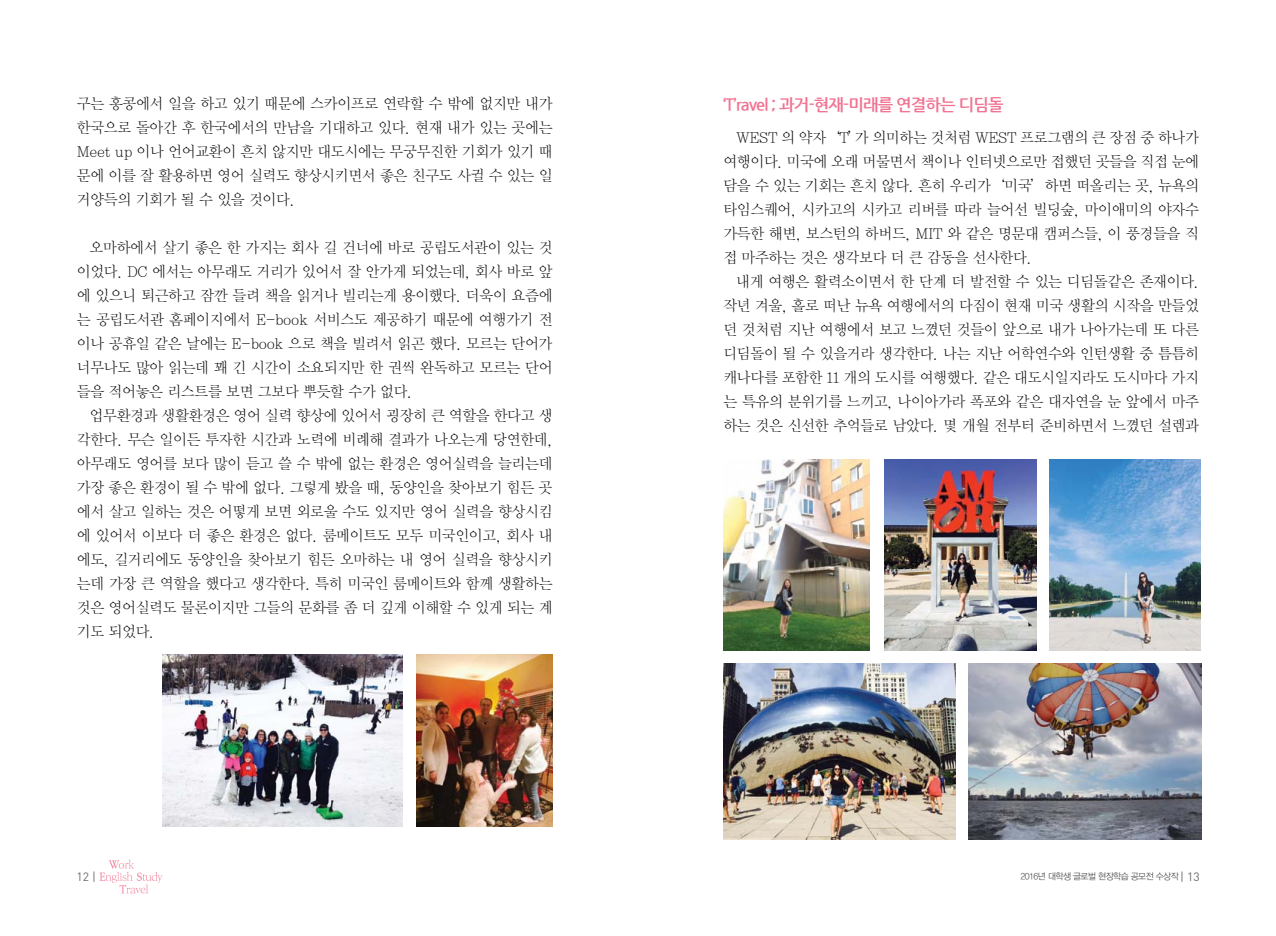
<style>
.page{position:relative;width:1276px;height:936px;background:#fff}
.page>*{position:absolute;margin:0;border:0;box-sizing:border-box;transform-origin:0 0}
.t1{font:700 16.5px "Nanum Gothic";letter-spacing:-.05em;color:#f27292}
.t2{font:15px/24px "Y Mj O11";letter-spacing:-.07em;color:#000;text-align:justify}
.t3{font:12px "DIN";color:#6d6e71}
.t4{font:9px "YDIYGO320";letter-spacing:-.06em;color:#58595b}
.s1{font-family:"DIN";font-size:12px;color:#6d6e71}
</style>
<div class="page">
<svg style="left:99px;top:859px;width:64px;height:34px"></svg>
<img style="left:163px;top:654px;width:239px;height:172px">
<img style="left:417px;top:654px;width:136px;height:172px">
<img style="left:723px;top:663px;width:232px;height:176px">
<img style="left:968px;top:663px;width:233px;height:176px">
<img style="left:723px;top:459px;width:146px;height:192px">
<img style="left:885px;top:459px;width:151px;height:192px">
<img style="left:1049px;top:459px;width:151px;height:192px">
<p class="t2" style="left:77px;top:91px;width:478px">구는 홍콩에서 일을 하고 있기 때문에 스카이프로 연락할 수 밖에 없지만 내가 한국으로 돌아간 후 한국에서의 만남을 기대하고 있다. 현재 내가 있는 곳에는 Meet up 이나 언어교환이 흔치 않지만 대도시에는 무궁무진한 기회가 있기 때 문에 이를 잘 활용하면 영어 실력도 향상시키면서 좋은 친구도 사귈 수 있는 일 거양득의 기회가 될 수 있을 것이다.</p>
<p class="t2" style="left:77px;top:235px;width:478px;text-indent:13px">오마하에서 살기 좋은 한 가지는 회사 길 건너에 바로 공립도서관이 있는 것 이었다. DC 에서는 아무래도 거리가 있어서 잘 안가게 되었는데, 회사 바로 앞 에 있으니 퇴근하고 잠깐 들려 책을 읽거나 빌리는게 용이했다. 더욱이 요즘에 는 공립도서관 홈페이지에서 E-book 서비스도 제공하기 때문에 여행가기 전 이나 공휴일 같은 날에는 E-book 으로 책을 빌려서 읽곤 했다. 모르는 단어가 너무나도 많아 읽는데 꽤 긴 시간이 소요되지만 한 권씩 완독하고 모르는 단어 들을 적어놓은 리스트를 보면 그보다 뿌듯할 수가 없다.</p>
<p class="t2" style="left:77px;top:403px;width:478px;text-indent:13px">업무환경과 생활환경은 영어 실력 향상에 있어서 굉장히 큰 역할을 한다고 생 각한다. 무슨 일이든 투자한 시간과 노력에 비례해 결과가 나오는게 당연한데, 아무래도 영어를 보다 많이 듣고 쓸 수 밖에 없는 환경은 영어실력을 늘리는데 가장 좋은 환경이 될 수 밖에 없다. 그렇게 봤을 때, 동양인을 찾아보기 힘든 곳 에서 살고 일하는 것은 어떻게 보면 외로울 수도 있지만 영어 실력을 향상시킴 에 있어서 이보다 더 좋은 환경은 없다. 룸메이트도 모두 미국인이고, 회사 내 에도, 길거리에도 동양인을 찾아보기 힘든 오마하는 내 영어 실력을 향상시키 는데 가장 큰 역할을 했다고 생각한다. 특히 미국인 룸메이트와 함께 생활하는 것은 영어실력도 물론이지만 그들의 문화를 좀 더 깊게 이해할 수 있게 되는 계 기도 되었다.</p>
<p class="t1" style="left:723px;top:97px;width:282px">‘T’ravel ; 과거-현재-미래를 연결하는 디딤돌</p>
<p class="t2" style="left:723px;top:125px;width:478px;text-indent:13px">WEST 의 약자‘T’가 의미하는 것처럼 WEST 프로그램의 큰 장점 중 하나가 여행이다. 미국에 오래 머물면서 책이나 인터넷으로만 접했던 곳들을 직접 눈에 담을 수 있는 기회는 흔치 않다. 흔히 우리가‘미국’하면 떠올리는 곳, 뉴욕의 타임스퀘어, 시카고의 시카고 리버를 따라 늘어선 빌딩숲, 마이애미의 야자수 가득한 해변, 보스턴의 하버드, MIT 와 같은 명문대 캠퍼스들, 이 풍경들을 직 접 마주하는 것은 생각보다 더 큰 감동을 선사한다.</p>
<p class="t2" style="left:723px;top:269px;width:478px;text-indent:13px">내게 여행은 활력소이면서 한 단계 더 발전할 수 있는 디딤돌같은 존재이다. 작년 겨울, 홀로 떠난 뉴욕 여행에서의 다짐이 현재 미국 생활의 시작을 만들었 던 것처럼 지난 여행에서 보고 느꼈던 것들이 앞으로 내가 나아가는데 또 다른 디딤돌이 될 수 있을거라 생각한다. 나는 지난 어학연수와 인턴생활 중 틈틈히 캐나다를 포함한 11 개의 도시를 여행했다. 같은 대도시일지라도 도시마다 가지 는 특유의 분위기를 느끼고, 나이아가라 폭포와 같은 대자연을 눈 앞에서 마주 하는 것은 신선한 추억들로 남았다. 몇 개월 전부터 준비하면서 느꼈던 설렘과</p>
<p class="t3" style="left:77px;top:869px;width:21px">12 |</p>
<p class="t4" style="left:1020px;top:871px;width:181px">2016년 대학생 글로벌 현장학습 공모전 수상작 <span class="s1">| 13</span></p>
</div>
